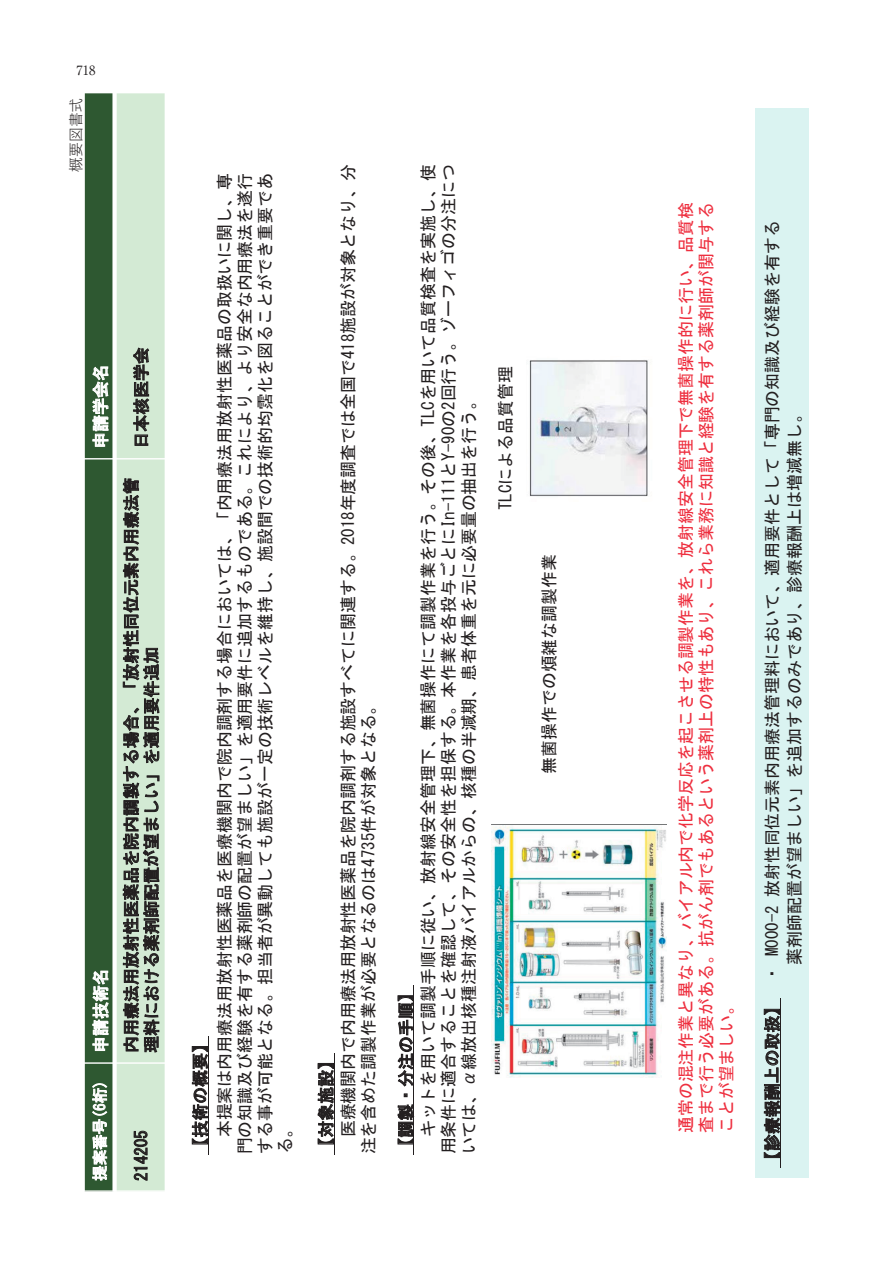
<style>
.page{position:relative;width:893px;height:1263px;background:#fff}
.page>*{position:absolute;margin:0;border:0;box-sizing:border-box;transform-origin:0 0}
.t1{font:16.95px/20.2px "MS Gothic";color:#231f20}
.t2{font:16.95px/20.2px "MS Gothic";color:#ee2f3f;text-align:justify}
.t3{font:16.95px "MS Gothic";color:#fff}
.t4{font:15.6px "MS Gothic";color:#fff}
.t5{font:14.85px "Yu Gothic";color:#231f20}
.t6{font:12.75px "Ryumin Pro";color:#231f20}
</style>
<div class="page">
<div style="left:84px;top:1063px;width:31px;height:128px;background:#2e5831"></div>
<div style="left:84px;top:459px;width:31px;height:604px;background:#2e5831"></div>
<div style="left:84px;top:93px;width:31px;height:366px;background:#2e5831"></div>
<div style="left:115px;top:1063px;width:50px;height:128px;background:#d3ead4"></div>
<div style="left:115px;top:459px;width:50px;height:604px;background:#d3ead4"></div>
<div style="left:115px;top:93px;width:50px;height:366px;background:#d3ead4"></div>
<hr style="left:83px;top:1062px;width:83px;height:2px;background:#fff">
<hr style="left:83px;top:458px;width:83px;height:1px;background:#fff">
<div style="left:112px;top:92px;width:5px;height:1100px;background:#fff"></div>
<hr style="left:83px;top:1190px;width:83px;height:2px;background:#fff">
<hr style="left:83px;top:92px;width:2px;height:1100px;background:#fff">
<div style="left:755px;top:109px;width:54px;height:1069px;background:#daf3f1"></div>
<hr style="left:780px;top:999px;width:1px;height:169px;background:#231f20">
<hr style="left:208px;top:1036px;width:1px;height:118px;background:#231f20">
<hr style="left:334px;top:1053px;width:1px;height:101px;background:#231f20">
<hr style="left:413px;top:985px;width:1px;height:169px;background:#231f20">
<img style="left:491px;top:825px;width:175px;height:252px">
<img style="left:529px;top:360px;width:119px;height:137px">
<p class="t6" style="left:77px;top:60px;width:21px">718</p>
<p class="t5" style="left:62px;top:172px;width:76px;rotate:-90deg">概要図書式</p>
<p class="t3" style="left:92px;top:449px;width:86px;rotate:-90deg">申請学会名</p>
<p class="t3" style="left:92px;top:1053px;width:86px;rotate:-90deg">申請技術名</p>
<p class="t4" style="left:92px;top:1181px;width:103px;rotate:-90deg">提案番号(6桁)</p>
<p class="t1" style="left:131px;top:449px;width:103px;rotate:-90deg">日本核医学会</p>
<p class="t1" style="left:121px;top:1053px;width:577px;rotate:-90deg">内用療法用放射性医薬品を院内調製する場合、「放射性同位元素内用療法管理料における薬剤師配置が望ましい」を適用要件追加</p>
<p class="t1" style="left:131px;top:1181px;width:52px;rotate:-90deg">214205</p>
<p class="t1" style="left:188px;top:1137px;width:966px;line-height:24.3px;text-indent:-17px;rotate:-90deg">【技術の概要】<br>本提案は内用療法用放射性医薬品を医療機関内で院内調剤する場合においては、「内用療法用放射性医薬品の取扱いに関し、専</p>
<p class="t1" style="left:234px;top:1154px;width:983px;text-align:justify;rotate:-90deg">門の知識及び経験を有する薬剤師の配置が望ましい」を適用要件に追加するものである。これにより、より安全な内用療法を遂行する事が可能となる。担当者が異動しても施設が一定の技術レベルを維持し、施設間での技術的均霑化を図ることができ重要である。</p>
<p class="t1" style="left:315px;top:1137px;width:974px;line-height:22.4px;text-indent:-17px;rotate:-90deg">【対象施設】<br>医療機関内で内用療法用放射性医薬品を院内調剤する施設すべてに関連する。2018年度調査では全国で418施設が対象となり、分</p>
<p class="t1" style="left:418px;top:1154px;width:991px;text-align:justify;text-indent:17px;rotate:-90deg">キットを用いて調製手順に従い、放射線安全管理下、無菌操作にて調製作業を行う。その後、TLCを用いて品質検査を実施し、使用条件に適合することを確認して、その安全性を担保する。本作業を各投与ごとにIn-111とY-90の2回行う。ゾーフィゴの分注については、α線放出核種注射液バイアルからの、核種の半減期、患者体重を元に必要量の抽出を行う。</p>
<p class="t1" style="left:350px;top:1154px;width:458px;line-height:37.2px;rotate:-90deg">注を含めた調製作業が必要となるのは4735件が対象となる。【調製・分注の手順】</p>
<p class="t1" style="left:495px;top:510px;width:145px;rotate:-90deg">TLCによる品質管理</p>
<p class="t1" style="left:539px;top:774px;width:221px;rotate:-90deg">無菌操作での煩雑な調製作業</p>
<p class="t2" style="left:676px;top:1133px;width:932px;rotate:-90deg">通常の混注作業と異なり、バイアル内で化学反応を起こさせる調製作業を、放射線安全管理下で無菌操作的に行い、品質検査まで行う必要がある。抗がん剤でもあるという薬剤上の特性もあり、これら業務に知識と経験を有する薬剤師が関与することが望ましい。</p>
<p class="t1" style="left:761px;top:965px;width:746px;line-height:22.4px;text-indent:-203px;rotate:-90deg">【診療報酬上の取扱】 ・ M000-2 放射性同位元素内用療法管理料において、適用要件として「専門の知識及び経験を有する薬剤師配置が望ましい」を追加するのみであり、診療報酬上は増減無し。</p>
</div>
